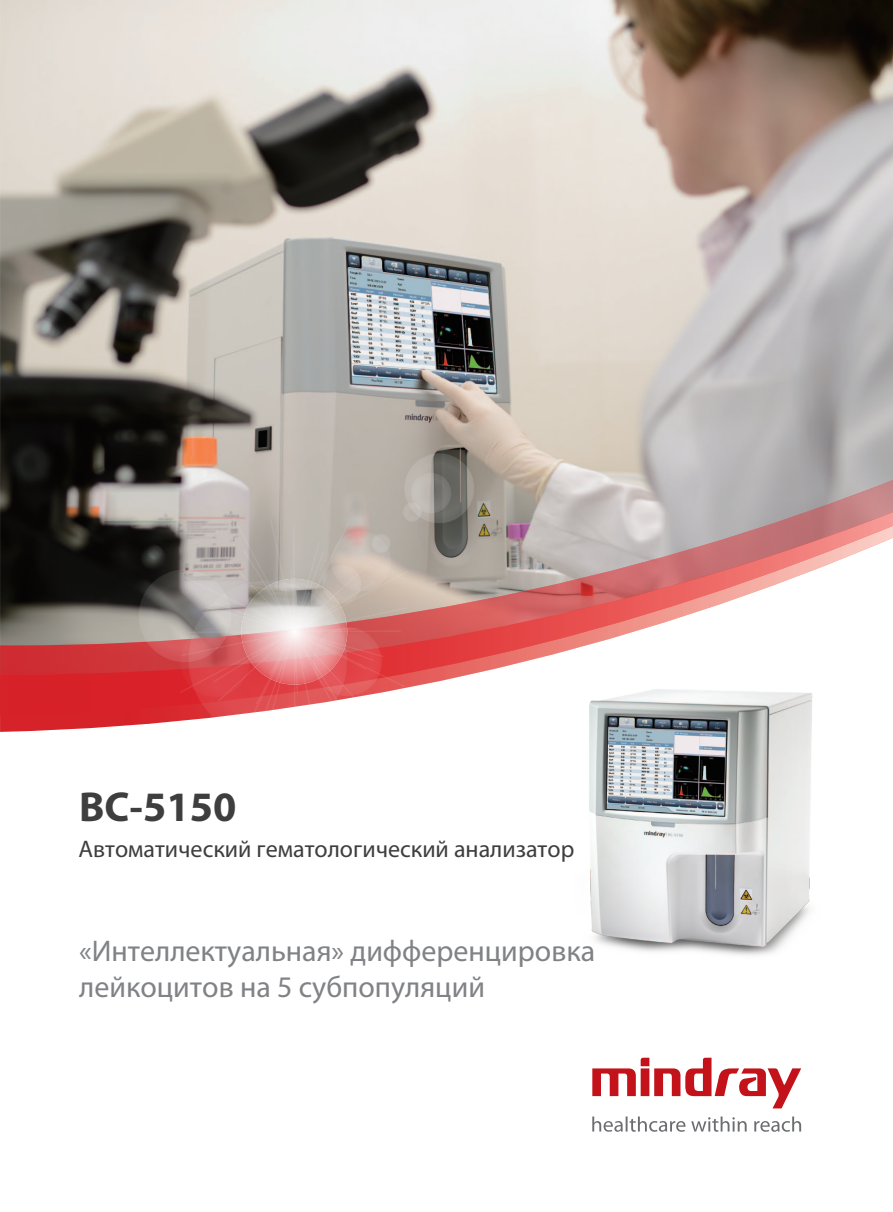
<style>
.page{position:relative;width:893px;height:1212px;background:#fff}
.page>*{position:absolute;margin:0;border:0;box-sizing:border-box;transform-origin:0 0}
.t1{font:700 42px "Myriad Pro";color:#3e3e3f}
.t2{font:30px/36px "Myriad Pro";color:#808285}
.t3{font:24px "Myriad Pro";color:#3e3e3f}
</style>
<div class="page">
<img style="left:0;top:0;width:893px;height:475px">
<svg style="left:0;top:717px;width:180px;height:15px"></svg>
<svg style="left:0;top:475px;width:893px;height:242px"></svg>
<div style="left:402px;top:502px;width:20px;height:20px;background:#b9b3ab;border-radius:50%"></div>
<svg style="left:139px;top:569px;width:92px;height:93px;background:#8b7470"></svg>
<svg style="left:404px;top:453px;width:70px;height:70px;background:#85827c"></svg>
<svg style="left:180px;top:517px;width:229px;height:204px;background:#cf9b98"></svg>
<svg style="left:294px;top:632px;width:7px;height:15px"></svg>
<svg style="left:411px;top:473px;width:40px;height:40px"></svg>
<svg style="left:592px;top:1058px;width:209px;height:50px"></svg>
<svg style="left:592px;top:1116px;width:209px;height:16px"></svg>
<img style="left:527px;top:660px;width:339px;height:296px">
<h1 class="t1" style="left:79px;top:783px;width:159px">BC-5150</h1>
<p class="t3" style="left:78px;top:835px;width:497px">Автоматический гематологический анализатор</p>
<p class="t2" style="left:79px;top:933px;width:517px">«Интеллектуальная» дифференцировка лейкоцитов на 5 субпопуляций</p>
</div>
